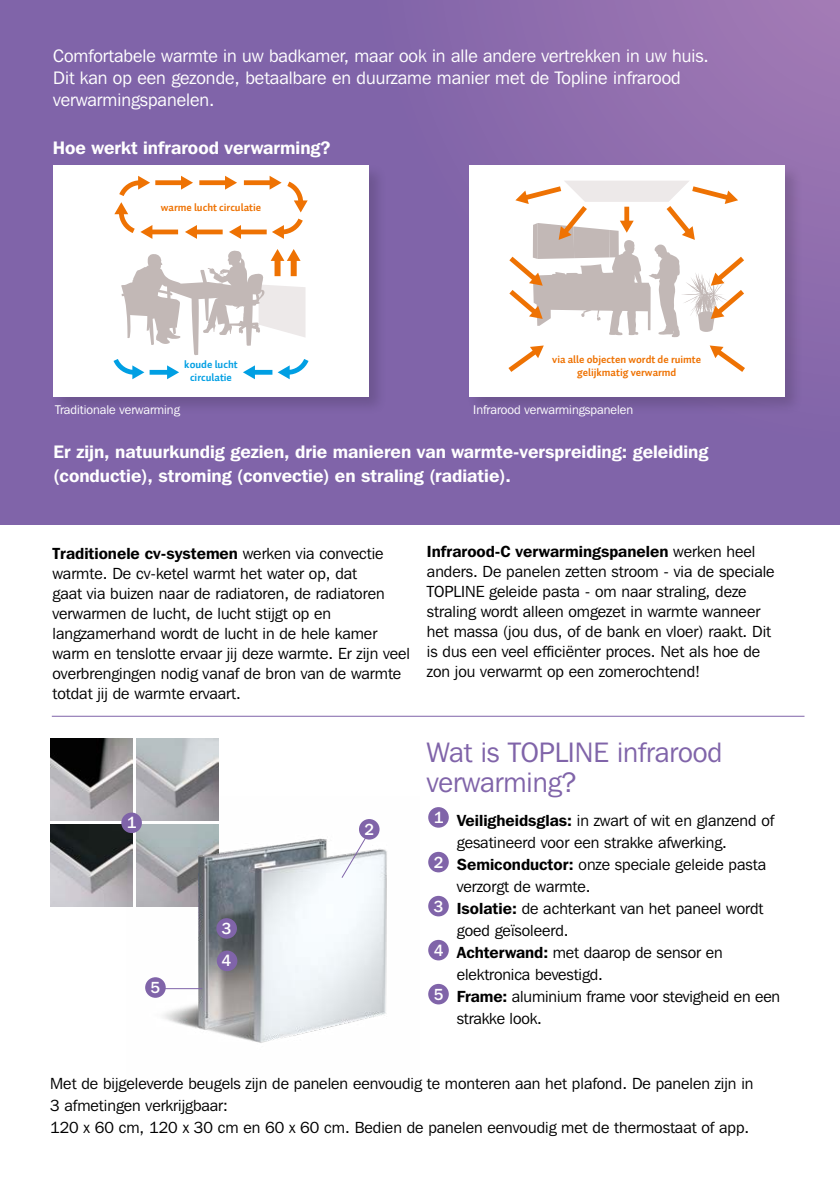
<style>
.page{position:relative;width:840px;height:1191px;background:#fff}
.page>*{position:absolute;margin:0;border:0;box-sizing:border-box;transform-origin:0 0}
.t1{font:28px/30px "Franklin Gothic IT Cby BT";color:#8064a9}
.t2{font:18px/22px "Franklin Gothic IT Cby BT";color:#fff}
.t3{font:600 18px/24px "Franklin Gothic IT Cby BT";color:#fff}
.t4{font:16px/20px "Franklin Gothic IT Cby BT";color:#000}
.t5{font:500 16px "Franklin Gothic IT Cby BT";color:#fff}
.t6{font:12.6px "Franklin Gothic IT Cby BT";color:#fff}
.t7{font:700 10.8px/13px "Auto 1";color:#ee7203;text-align:center}
.t8{font:700 10.8px/13px "Auto 1";color:#009fe3;text-align:center}
.s1{font-weight:600}
.s2{font-weight:500;color:#fff}
</style>
<div class="page">
<img style="left:50px;top:738px;width:82px;height:82px">
<img style="left:50px;top:825px;width:76px;height:82px">
<img style="left:136px;top:738px;width:82px;height:58px">
<svg style="left:0;top:0;width:839px;height:524px;background:#8567aa"></svg>
<div style="left:466px;top:163px;width:336px;height:253px;background:#000;opacity:.15"></div>
<div style="left:468px;top:166px;width:316px;height:231px;background:#fff"></div>
<svg style="left:508px;top:345px;width:35px;height:27px"></svg>
<svg style="left:709px;top:345px;width:36px;height:27px"></svg>
<svg style="left:509px;top:181px;width:235px;height:156px"></svg>
<div style="left:51px;top:163px;width:336px;height:253px;background:#000;opacity:.15"></div>
<div style="left:53px;top:166px;width:315px;height:231px;background:#fff"></div>
<div style="left:244px;top:180px;width:27px;height:5px;background:#ee7203"></div>
<svg style="left:269px;top:176px;width:38px;height:63px"></svg>
<div style="left:199px;top:180px;width:28px;height:5px;background:#ee7203"></div>
<svg style="left:225px;top:176px;width:12px;height:14px"></svg>
<div style="left:155px;top:180px;width:28px;height:5px;background:#ee7203"></div>
<svg style="left:181px;top:176px;width:12px;height:14px"></svg>
<div style="left:150px;top:229px;width:28px;height:5px;background:#ee7203"></div>
<div style="left:195px;top:229px;width:27px;height:5px;background:#ee7203"></div>
<svg style="left:185px;top:225px;width:12px;height:14px"></svg>
<div style="left:239px;top:229px;width:27px;height:5px;background:#ee7203"></div>
<svg style="left:229px;top:225px;width:12px;height:14px"></svg>
<svg style="left:114px;top:176px;width:38px;height:63px"></svg>
<svg style="left:113px;top:249px;width:196px;height:130px"></svg>
<hr style="left:52px;top:716px;width:752px;height:1px;background:#8064a9">
<div style="left:428px;top:807px;width:20px;height:20px;background:#8064a9;border-radius:50%"></div>
<div style="left:428px;top:852px;width:20px;height:20px;background:#8064a9;border-radius:50%"></div>
<div style="left:428px;top:896px;width:20px;height:20px;background:#8064a9;border-radius:50%"></div>
<div style="left:428px;top:940px;width:20px;height:20px;background:#8064a9;border-radius:50%"></div>
<div style="left:428px;top:984px;width:20px;height:20px;background:#8064a9;border-radius:50%"></div>
<div style="left:121px;top:812px;width:21px;height:21px;background:#8064a9;border-radius:50%"></div>
<img style="left:126px;top:796px;width:261px;height:247px">
<div style="left:217px;top:950px;width:20px;height:21px;background:#8064a9;border-radius:50%"></div>
<div style="left:216px;top:918px;width:21px;height:20px;background:#8064a9;border-radius:50%"></div>
<svg style="left:341px;top:829px;width:30px;height:49px"></svg>
<hr style="left:158px;top:988px;width:44px;height:1px;background:#8064a9">
<div style="left:145px;top:977px;width:21px;height:20px;background:#8064a9;border-radius:50%"></div>
<div style="left:359px;top:819px;width:20px;height:20px;background:#8064a9;border-radius:50%"></div>
<p class="t2" style="left:53px;top:44px;width:657px">Comfortabele warmte in uw badkamer, maar ook in alle andere vertrekken in uw huis.<br>Dit kan op een gezonde, betaalbare en duurzame manier met de Topline infrarood verwarmingspanelen.</p>
<p class="t3" style="left:53px;top:135px;width:279px">Hoe werkt infrarood verwarming?</p>
<p class="t7" style="left:161px;top:201px;width:102px">warme lucht circulatie</p>
<p class="t8" style="left:184px;top:358px;width:55px">koude lucht circulatie</p>
<p class="t6" style="left:55px;top:402px;width:126px">Traditionale verwarming</p>
<p class="t7" style="left:552px;top:353px;width:150px">via alle objecten wordt de ruimte gelijkmatig verwarmd</p>
<p class="t6" style="left:473px;top:402px;width:161px">Infrarood verwarmingspanelen</p>
<p class="t3" style="left:54px;top:439px;width:656px">Er zijn, natuurkundig gezien, drie manieren van warmte-verspreiding: geleiding (conductie), stroming (convectie) en straling (radiatie).</p>
<p class="t4" style="left:52px;top:543px;width:359px"><span class="s1">Traditionele cv-systemen</span> werken via convectie warmte. De cv-ketel warmt het water op, dat<br>gaat via buizen naar de radiatoren, de radiatoren verwarmen de lucht, de lucht stijgt op en langzamerhand wordt de lucht in de hele kamer warm en tenslotte ervaar jij deze warmte. Er zijn veel overbrengingen nodig vanaf de bron van de warmte totdat jij de warmte ervaart.</p>
<p class="t4" style="left:426px;top:541px;width:349px"><span class="s1">Infrarood-C verwarmingspanelen</span> werken heel anders. De panelen zetten stroom - via de speciale TOPLINE geleide pasta - om naar straling, deze straling wordt alleen omgezet in warmte wanneer het massa (jou dus, of de bank en vloer) raakt. Dit is dus een veel efficiënter proces. Net als hoe de zon jou verwarmt op een zomerochtend!</p>
<h1 class="t1" style="left:426px;top:736px;width:297px">Wat is TOPLINE infrarood verwarming?</h1>
<p class="t4" style="left:433px;top:809px;width:342px"><sup>1</sup> <span class="s1">Veiligheidsglas:</span> in zwart of wit en glanzend of</p>
<p class="t4" style="left:456px;top:831px;width:271px">gesatineerd voor een strakke afwerking.</p>
<p class="t4" style="left:433px;top:853px;width:334px"><span class="s2">2</span> <span class="s1">Semiconductor:</span> onze speciale geleide pasta</p>
<p class="t4" style="left:456px;top:875px;width:135px">verzorgt de warmte.</p>
<p class="t4" style="left:433px;top:897px;width:331px"><span class="s2">3</span> <span class="s1">Isolatie:</span> de achterkant van het paneel wordt</p>
<p class="t4" style="left:456px;top:919px;width:113px">goed geïsoleerd.</p>
<p class="t4" style="left:433px;top:941px;width:290px"><span class="s2">4</span> <span class="s1">Achterwand:</span> met daarop de sensor en</p>
<p class="t4" style="left:456px;top:963px;width:148px">elektronica bevestigd.</p>
<p class="t4" style="left:433px;top:985px;width:348px"><span class="s2">5</span> <span class="s1">Frame:</span> aluminium frame voor stevigheid en een</p>
<p class="t4" style="left:456px;top:1007px;width:86px">strakke look.</p>
<p class="t5" style="left:127px;top:812px;width:11px">1</p>
<p class="t5" style="left:364px;top:819px;width:11px">2</p>
<p class="t5" style="left:222px;top:918px;width:11px">3</p>
<p class="t5" style="left:221px;top:950px;width:11px">4</p>
<p class="t5" style="left:150px;top:977px;width:11px">5</p>
<p class="t4" style="left:50px;top:1072px;width:704px;line-height:22px">Met de bijgeleverde beugels zijn de panelen eenvoudig te monteren aan het plafond. De panelen zijn in<br>3 afmetingen verkrijgbaar:<br>120 x 60 cm, 120 x 30 cm en 60 x 60 cm. Bedien de panelen eenvoudig met de thermostaat of app.</p>
</div>
